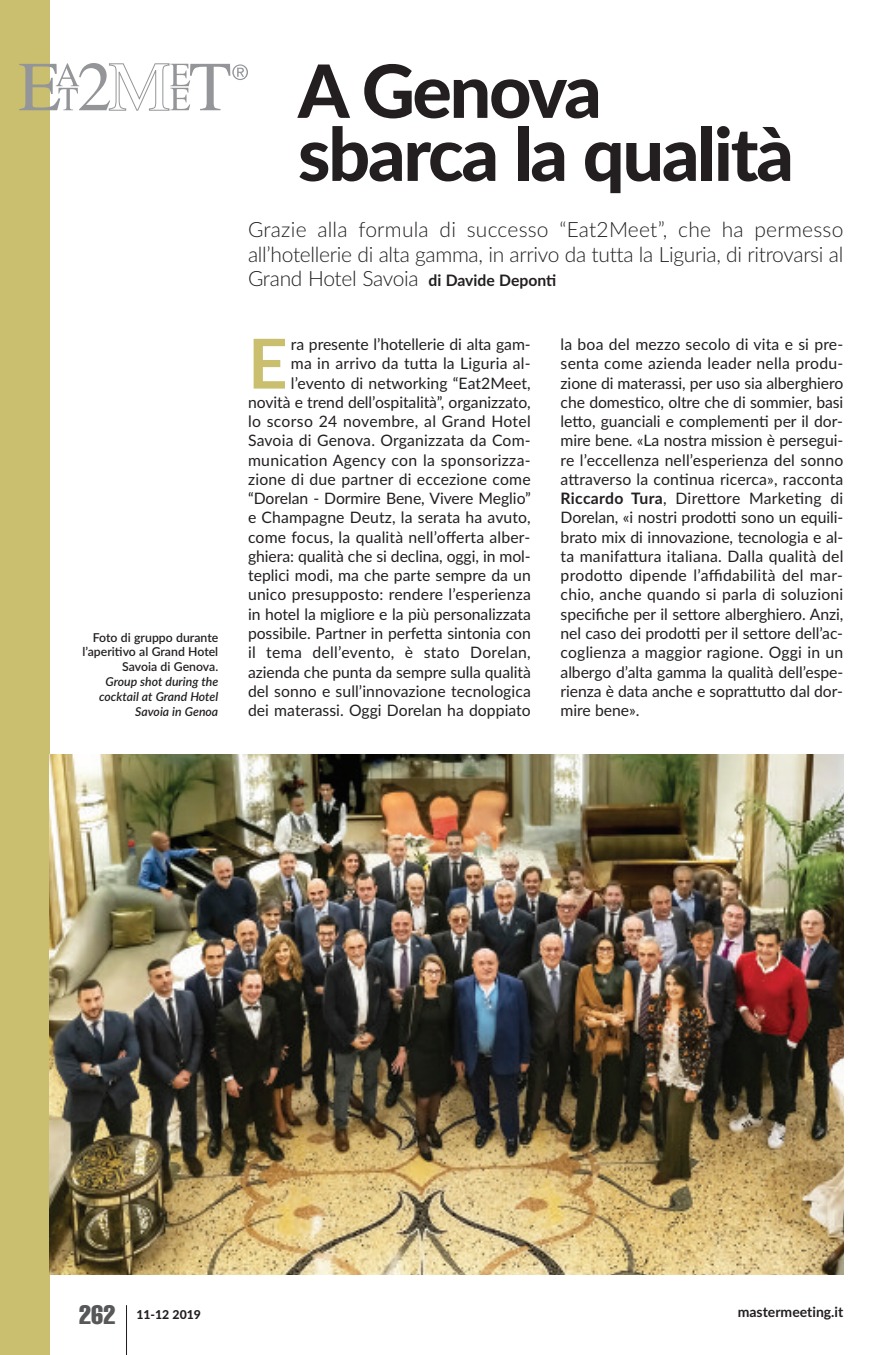
<style>
.page{position:relative;width:893px;height:1355px;background:#fff}
.page>*{position:absolute;margin:0;border:0;box-sizing:border-box;transform-origin:0 0}
.t1{font:800 73.5px/63px "Lato";letter-spacing:-.03em;color:#231f20}
.t2{font:700 68.77px "Lato";color:#cabf6e}
.t3{font:extra-condensed 26.25px "Helvetica";color:#57585a}
.t4{font:300 21px/24.5px "Lato";letter-spacing:-.015em;color:#231f20;text-align:justify}
.t5{font:15.75px/19.2px "Lato";color:#231f20;text-align:justify}
.t6{font:700 14px "Lato";color:#231f20}
.t7{font:600 12.25px/14.9px "Lato";color:#231f20;text-align:right}
.t8{font:italic 600 12.25px/14.9px "Lato";color:#231f20;text-align:right}
.t9{font:800 12.25px "Lato";color:#231f20}
.s1{font-weight:700;font-size:15.75px}
.s2{font-weight:700}
</style>
<div class="page">
<hr style="left:126px;top:1305px;width:1px;height:49px;background:#231f20">
<div style="left:0;top:0;width:50px;height:1354px;background:#cabf6e"></div>
<svg style="left:19px;top:63px;width:229px;height:48px"></svg>
<img style="left:50px;top:754px;width:793px;height:520px">
<h1 class="t1" style="left:298px;top:61px;width:497px">A Genova sbarca la qualità</h1>
<p class="t7" style="left:82px;top:630px;width:137px">Foto di gruppo durante l’aperitivo al Grand Hotel<br>Savoia di Genova.</p>
<p class="t8" style="left:99px;top:674px;width:121px">Group shot during the cocktail at Grand Hotel<br>Savoia in Genoa</p>
<h3 class="t4" style="left:248px;top:218px;width:597px">Grazie alla formula di successo “Eat2Meet”, che ha permesso all’hotellerie di alta gamma, in arrivo da tutta la Liguria, di ritrovarsi al Grand Hotel Savoia <span class="s1">di Davide Deponti</span></h3>
<p class="t5" style="left:248px;top:335px;width:284px;text-align:right">ra presente l’hotellerie di alta gam-<br>ma in arrivo da tutta la Liguria al&shy;l’evento di networking “Eat2Meet, novità e trend dell’ospitalità”, organizzato, lo scorso 24 novembre, al Grand Hotel Savoia di Genova. Organizzata da Com&shy;munication Agency con la sponsorizza&shy;zione di due partner di eccezione come “Dorelan - Dormire Bene, Vivere Meglio” e Champagne Deutz, la serata ha avuto, come focus, la qualità nell’offerta alber&shy;ghiera: qualità che si declina, oggi, in mol&shy;teplici modi, ma che parte sempre da un unico presupposto: rendere l’esperienza in hotel la migliore e la più personalizzata possibile. Partner in perfetta sintonia con il tema dell’evento, è stato Dorelan, azienda che punta da sempre sulla qualità del sonno e sull’innovazione tecnologica dei materassi. Oggi Dorelan ha doppiato</p>
<h2 class="t2" style="left:248px;top:324px;width:41px">E</h2>
<p class="t5" style="left:561px;top:335px;width:284px">la boa del mezzo secolo di vita e si pre&shy;senta come azienda leader nella produ&shy;zione di materassi, per uso sia alberghiero che domestico, oltre che di sommier, basi letto, guanciali e complementi per il dor&shy;mire bene. «La nostra mission è persegui&shy;re l’eccellenza nell’esperienza del sonno attraverso la continua ricerca», racconta <span class="s2">Riccardo Tura</span>, Direttore Marketing di Dorelan, «i nostri prodotti sono un equili&shy;brato mix di innovazione, tecnologia e al&shy;ta manifattura italiana. Dalla qualità del prodotto dipende l’affidabilità del mar&shy;chio, anche quando si parla di soluzioni specifiche per il settore alberghiero. Anzi, nel caso dei prodotti per il settore dell’ac&shy;coglienza a maggior ragione. Oggi in un albergo d’alta gamma la qualità dell’espe&shy;rienza è data anche e soprattutto dal dor&shy;mire bene».</p>
<h3 class="t3" style="left:79px;top:1305px;width:38px">262</h3>
<p class="t9" style="left:136px;top:1307px;width:66px">11-12 2019</p>
<p class="t6" style="left:738px;top:1303px;width:107px">mastermeeting.it</p>
</div>
